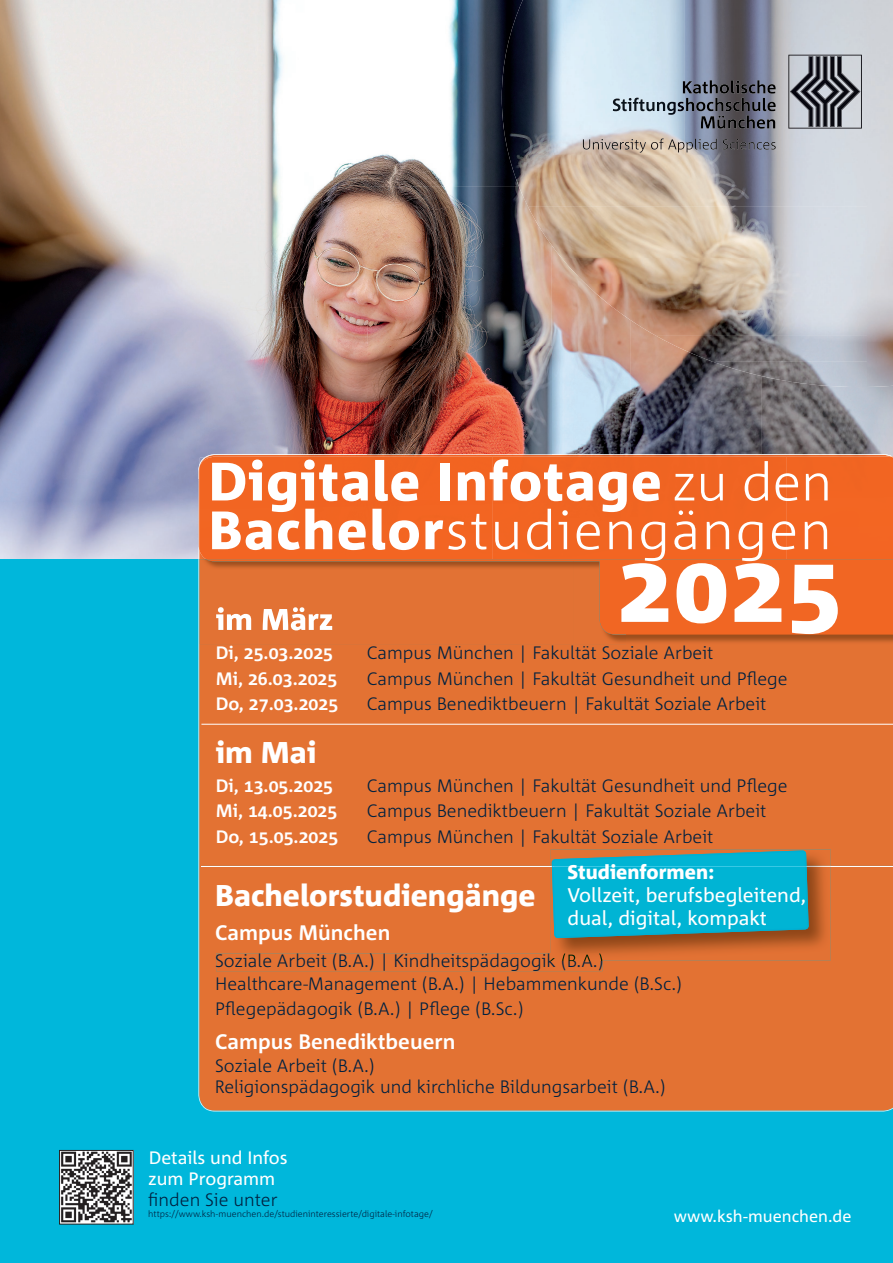
<style>
.page{position:relative;width:893px;height:1263px;background:#fff}
.page>*{position:absolute;margin:0;border:0;box-sizing:border-box;transform-origin:0 0}
.t1{font:800 97.5px "Corpid";color:#fff}
.t2{font:800 54px/48.8px "Corpid";letter-spacing:.02em;color:#fff}
.t3{font:800 30px "Corpid";color:#fff}
.t4{font:700 21px "Corpid";color:#fff}
.t5{font:19.73px/23px "Corpid";color:#fff}
.t6{font:800 19.73px "Corpid";color:#fff}
.t7{font:300 18px/23.9px "Corpid";color:#002140}
.t8{font:700 18px "Corpid";color:#fff}
.t9{font:18px/21px "Corpid";color:#fff}
.t10{font:16.5px "Corpid";color:#fff}
.t11{font:300 9px "Corpid";color:#002140}
.s1{font-weight:300;font-size:52.5px}
.s2{font-weight:300}
</style>
<div class="page">
<img style="left:0;top:0;width:367px;height:479px">
<img style="left:367px;top:0;width:142px;height:186px">
<img style="left:367px;top:186px;width:184px;height:268px">
<img style="left:551px;top:258px;width:27px;height:196px">
<img style="left:578px;top:284px;width:26px;height:170px">
<img style="left:604px;top:310px;width:26px;height:144px">
<img style="left:630px;top:336px;width:53px;height:118px">
<img style="left:683px;top:362px;width:78px;height:92px">
<img style="left:761px;top:387px;width:132px;height:67px">
<img style="left:0;top:479px;width:199px;height:80px">
<img style="left:502px;top:0;width:365px;height:155px">
<img style="left:867px;top:0;width:26px;height:387px">
<img style="left:509px;top:155px;width:358px;height:52px">
<img style="left:528px;top:206px;width:339px;height:52px">
<img style="left:561px;top:258px;width:306px;height:26px">
<img style="left:585px;top:284px;width:282px;height:26px">
<img style="left:616px;top:310px;width:251px;height:26px">
<img style="left:655px;top:335px;width:212px;height:27px">
<img style="left:712px;top:361px;width:155px;height:26px">
<svg style="left:583px;top:138px;width:134px;height:15px"></svg>
<svg style="left:723px;top:139px;width:53px;height:11px"></svg>
<img style="left:788px;top:55px;width:74px;height:74px">
<img style="left:790px;top:57px;width:70px;height:70px">
<img style="left:840px;top:56px;width:10px;height:71px">
<img style="left:840px;top:57px;width:9px;height:70px">
<img style="left:800px;top:56px;width:11px;height:71px">
<img style="left:801px;top:57px;width:10px;height:70px">
<img style="left:811px;top:56px;width:29px;height:71px">
<img style="left:811px;top:57px;width:28px;height:70px">
<svg style="left:613px;top:80px;width:163px;height:49px"></svg>
<div style="left:0;top:559px;width:893px;height:704px;background:#00b7db"></div>
<img style="left:198px;top:454px;width:695px;height:27px">
<div style="left:198px;top:559px;width:695px;height:552px;background:#e37233"></div>
<img style="left:61px;top:1152px;width:70px;height:70px">
<div style="left:59px;top:1150px;width:74px;height:74px;border:1px solid #231f20"></div>
<hr style="left:201px;top:866px;width:692px;height:1px;background:#fff">
<hr style="left:201px;top:724px;width:692px;height:1px;background:#fff">
<div style="left:200px;top:559px;width:373px;height:85px;background:#e27234"></div>
<img style="left:573px;top:635px;width:27px;height:9px">
<img style="left:600px;top:635px;width:26px;height:9px">
<img style="left:626px;top:635px;width:267px;height:9px">
<div style="left:199px;top:457px;width:694px;height:102px;background:#f26522"></div>
<svg style="left:206px;top:559px;width:687px;height:76px;fill:#e27234"></svg>
<img style="left:199px;top:467px;width:1px;height:82px">
<img style="left:551px;top:849px;width:280px;height:111px">
<img style="left:551px;top:953px;width:51px;height:7px">
<img style="left:551px;top:866px;width:280px;height:1px">
<svg style="left:552px;top:850px;width:257px;height:88px"></svg>
<h2 class="t2" style="left:209px;top:458px;width:625px">Digitale Infotage <span class="s1">zu den<br></span>Bachelor<span class="s2">studiengängen</span></h2>
<h1 class="t1" style="left:618px;top:535px;width:225px">2025</h1>
<p class="t8" style="left:216px;top:643px;width:119px">Di, 25.03.2025</p>
<p class="t7" style="left:367px;top:641px;width:348px">Campus München | Fakultät Soziale Arbeit</p>
<p class="t8" style="left:216px;top:669px;width:123px">Mi, 26.03.2025</p>
<p class="t7" style="left:367px;top:667px;width:422px">Campus München | Fakultät Gesundheit und Pflege</p>
<p class="t8" style="left:216px;top:694px;width:124px">Do, 27.03.2025</p>
<p class="t7" style="left:367px;top:692px;width:401px">Campus Benediktbeuern | Fakultät Soziale Arbeit</p>
<h3 class="t3" style="left:216px;top:736px;width:102px">im Mai</h3>
<p class="t8" style="left:216px;top:776px;width:119px">Di, 13.05.2025</p>
<p class="t7" style="left:367px;top:774px;width:422px">Campus München | Fakultät Gesundheit und Pflege</p>
<p class="t8" style="left:216px;top:801px;width:123px">Mi, 14.05.2025</p>
<p class="t7" style="left:367px;top:799px;width:401px">Campus Benediktbeuern | Fakultät Soziale Arbeit</p>
<p class="t8" style="left:216px;top:826px;width:124px">Do, 15.05.2025</p>
<p class="t7" style="left:367px;top:825px;width:348px">Campus München | Fakultät Soziale Arbeit</p>
<p class="t6" style="left:568px;top:861px;width:148px">Studienformen:</p>
<p class="t5" style="left:568px;top:883px;width:240px">Vollzeit, berufsbegleitend, dual, digital, kompakt</p>
<h3 class="t3" style="left:215px;top:879px;width:322px">Bachelorstudiengänge</h3>
<p class="t4" style="left:215px;top:921px;width:177px">Campus München</p>
<p class="t7" style="left:215px;top:949px;width:468px">Soziale Arbeit (B.A.) | Kindheitspädagogik (B.A.)<br>Healthcare-Management (B.A.) | Hebammenkunde (B.Sc.)<br>Pflegepädagogik (B.A.) | Pflege (B.Sc.)</p>
<p class="t4" style="left:215px;top:1030px;width:242px">Campus Benediktbeuern</p>
<p class="t7" style="left:215px;top:1056px;width:453px;line-height:21px">Soziale Arbeit (B.A.)<br>Religionspädagogik und kirchliche Bildungsarbeit (B.A.)</p>
<p class="t9" style="left:148px;top:1148px;width:141px">Details und Infos zum Programm</p>
<p class="t7" style="left:148px;top:1188px;width:131px">finden Sie unter</p>
<p class="t11" style="left:148px;top:1209px;width:286px">https://www.ksh-muenchen.de/studieninteressierte/digitale-infotage/</p>
<p class="t10" style="left:674px;top:1207px;width:179px">www.ksh-muenchen.de</p>
</div>
